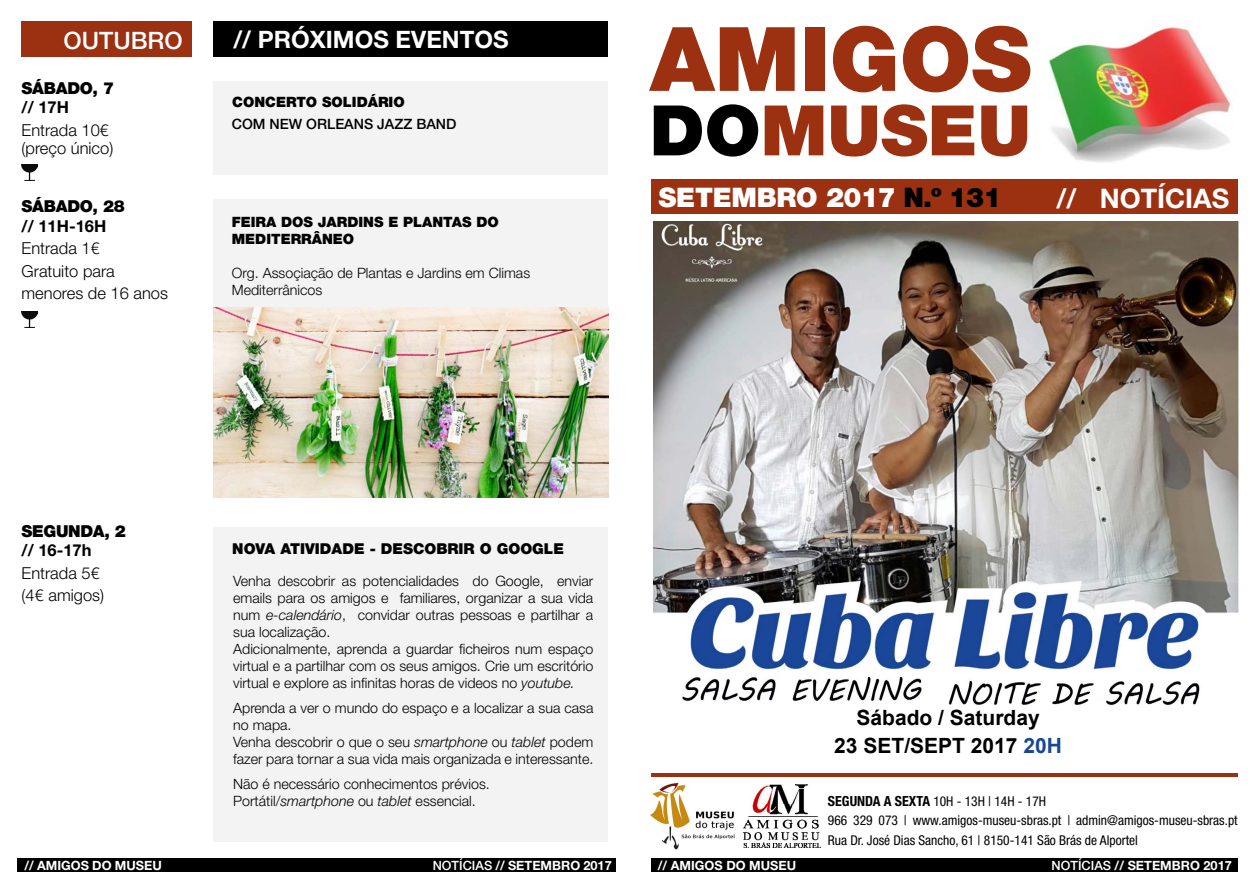
<style>
.page{position:relative;width:1259px;height:893px;background:#fff}
.page>*{position:absolute;margin:0;border:0;box-sizing:border-box;transform-origin:0 0}
.t1{font:900 89.1px "Helvetica Neue";color:#9c3111}
.t2{font:900 69.75px "Helvetica Neue";color:#9c3111}
.t3{font:900 27px "Helvetica Neue";letter-spacing:-.01em;color:#fff}
.t4{font:700 27px "Helvetica Neue";color:#fff}
.t5{font:700 24px "Helvetica Neue";color:#fff}
.t6{font:500 24px "Helvetica Neue";color:#fff}
.t7{font:700 21px/28.5px "Arial";color:#000;text-align:center}
.t8{font:300 16.5px/22.5px "Helvetica Neue";color:#000}
.t9{font:900 16.5px "Helvetica Neue";letter-spacing:-.02em;color:#000}
.t10{font:700 16.5px "Helvetica Neue";color:#000}
.t11{font:900 15px "Helvetica Neue";color:#000}
.t12{font:300 14.25px/17.1px "Helvetica Neue";color:#000}
.t13{font:900 14.25px "Helvetica Neue";color:#000}
.t14{font:500 14.25px "Helvetica Neue";color:#000}
.t15{font:condensed 13.5px/19.5px "Helvetica Neue";color:#000}
.t16{font:700 12.75px "Helvetica Neue";color:#fff}
.s1{color:#000}
.s2{font-style:italic}
.s3{color:#194697}
.s4{font-weight:700;font-size:13.95px}
.s5{font-weight:500}
</style>
<div class="page">
<img style="left:1048px;top:27px;width:183px;height:136px">
<div style="left:651px;top:858px;width:586px;height:14px;background:#000"></div>
<hr style="left:651px;top:773px;width:586px;height:3px;background:#9c3111">
<img style="left:743px;top:785px;width:78px;height:63px">
<img style="left:650px;top:784px;width:85px;height:66px">
<div style="left:17px;top:858px;width:598px;height:14px;background:#000"></div>
<div style="left:651px;top:180px;width:586px;height:34px;background:#9c3111"></div>
<div style="left:21px;top:21px;width:170px;height:36px;background:#9c3111"></div>
<div style="left:214px;top:21px;width:394px;height:36px;background:#000"></div>
<div style="left:213px;top:81px;width:394px;height:93px;background:#f3f3f3"></div>
<img style="left:21px;top:164px;width:16px;height:16px">
<div style="left:213px;top:199px;width:394px;height:190px;background:#f3f3f3"></div>
<img style="left:21px;top:311px;width:16px;height:16px">
<img style="left:213px;top:307px;width:395px;height:190px">
<div style="left:213px;top:527px;width:394px;height:315px;background:#f3f3f3"></div>
<img style="left:654px;top:222px;width:585px;height:484px">
<h3 class="t6" style="left:64px;top:26px;width:121px">OUTUBRO</h3>
<h3 class="t5" style="left:233px;top:25px;width:277px">// PRÓXIMOS EVENTOS</h3>
<p class="t9" style="left:22px;top:78px;width:94px">SÁBADO, 7</p>
<p class="t10" style="left:22px;top:97px;width:49px">// 17H</p>
<p class="t8" style="left:22px;top:120px;width:93px;line-height:18px">Entrada 10€ (preço único)</p>
<p class="t14" style="left:232px;top:115px;width:123px">COM NEW ORLEANS</p>
<p class="t14" style="left:377px;top:115px;width:81px">JAZZ BAN D</p>
<p class="t13" style="left:232px;top:94px;width:23px">CONCERTO</p>
<p class="t13" style="left:322px;top:94px;width:66px">SOLIDÁRIO</p>
<p class="t9" style="left:22px;top:196px;width:105px">SÁBADO, 28</p>
<p class="t10" style="left:22px;top:215px;width:86px">// 11H-16H</p>
<p class="t8" style="left:22px;top:237px;width:148px">Entrada 1€<br>Gratuito para menores de 16 anos</p>
<p class="t13" style="left:232px;top:213px;width:19px">FEIRA</p>
<p class="t13" style="left:281px;top:213px;width:12px">DOS</p>
<p class="t13" style="left:318px;top:213px;width:20px">JARDINS</p>
<p class="t13" style="left:388px;top:213px;width:45px">E PLANTAS</p>
<p class="t13" style="left:476px;top:213px;width:12px">DO</p>
<p class="t13" style="left:232px;top:230px;width:11px">MEDITERR</p>
<p class="t13" style="left:312px;top:230px;width:22px">ÂNEO</p>
<p class="t12" style="left:232px;top:264px;width:300px">Org. Assoçiação de Plantas e Jardins em Climas<br>Mediterrânicos</p>
<h1 class="t1" style="left:650px;top:6px;width:383px">AMIGOS</h1>
<h2 class="t2" style="left:650px;top:89px;width:383px"><span class="s1">DO</span>MUSEU</h2>
<h3 class="t3" style="left:658px;top:182px;width:344px">SETEMBRO 2017 <span class="s1">N.º 131</span></h3>
<h3 class="t4" style="left:1056px;top:182px;width:174px">// NOTÍCIAS</h3>
<p class="t9" style="left:22px;top:521px;width:13px">SEGUNDA</p>
<p class="t9" style="left:105px;top:521px;width:23px">, 2</p>
<p class="t10" style="left:22px;top:540px;width:72px">// 16-17h</p>
<p class="t8" style="left:22px;top:561px;width:84px">Entrada 5€ (4€ amigos)</p>
<p class="t11" style="left:232px;top:540px;width:333px">NOVA ATIVIDADE - DESCOBRIR O GOOGLE</p>
<p class="t12" style="left:233px;top:572px;width:362px">Venha descobrir as potencialidades do Google, enviar emails para os amigos e familiares, organizar a sua vida num <span class="s2">e-calendário</span>, convidar outras pessoas e partilhar a sua localização.<br>Adicionalmente, aprenda a guardar ficheiros num espaço virtual e a partilhar com os seus amigos. Crie um escritório virtual e explore as infinitas horas de videos no <span class="s2">youtube.</span></p>
<p class="t12" style="left:233px;top:699px;width:362px">Aprenda a ver o mundo do espaço e a localizar a sua casa no mapa.<br>Venha descobrir o que o seu <span class="s2">smartphone</span> ou <span class="s2">tablet</span> podem fazer para tornar a sua vida mais organizada e interessante.</p>
<p class="t12" style="left:233px;top:775px;width:258px">Não é necessário conhecimentos prévios.<br>Portátil/<span class="s2">smartphone</span> ou <span class="s2">tablet</span> essencial.</p>
<h3 class="t7" style="left:834px;top:704px;width:229px">Sábado / Saturday<br>23 SET/SEPT 2017 <span class="s3">20H</span></h3>
<p class="t15" style="left:828px;top:791px;width:411px"><span class="s4">SEGUNDA A SEXTA</span> 10H - 13H | 14H - 17H<br>966 329 073 | www.amigos-museu-sbras.pt | admin@amigos-museu-sbras.pt<br>Rua Dr. José Dias Sancho, 61 | 8150-141 São Brás de Alportel</p>
<p class="t16" style="left:25px;top:858px;width:139px">// AMIGOS DO MUSEU</p>
<p class="t16" style="left:433px;top:858px;width:181px"><span class="s5">NOTÍCIAS</span> // SETEMBRO 2017</p>
<p class="t16" style="left:658px;top:858px;width:140px">// AMIGOS DO MUSEU</p>
<p class="t16" style="left:1051px;top:858px;width:182px"><span class="s5">NOTÍCIAS</span> // SETEMBRO 2017</p>
</div>
